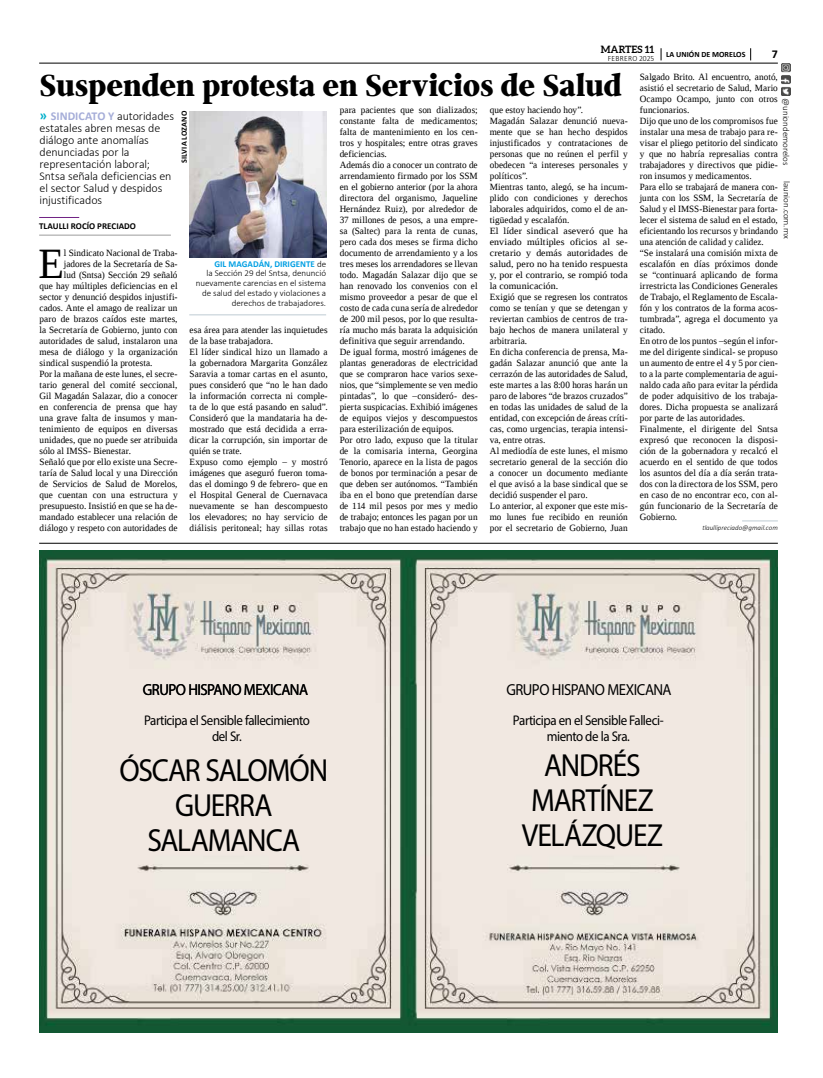
<style>
.page{position:relative;width:823px;height:1078px;background:#fff}
.page>*{position:absolute;margin:0;border:0;box-sizing:border-box;transform-origin:0 0}
.t1{font:43.1px "Liberation Serif";color:#000}
.t2{font:32px/35px "Myriad Pro";letter-spacing:-.035em;color:#000;text-align:center;scale:.92 1}
.t3{font:800 32px "Pobla";letter-spacing:-.01em;color:#000}
.t4{font:16px "Myriad Pro";letter-spacing:-.035em;color:#000;scale:.92 1}
.t5{font:14px/16px "Myriad Pro";letter-spacing:-.035em;color:#000;text-align:center;scale:.92 1}
.t6{font:300 12px/12px "Calibri";letter-spacing:-.005em;color:#000}
.t7{font:700 12px "Calibri";color:#000}
.t8{font:700 10px "Aleo";letter-spacing:.005em;color:#000}
.t9{font:9.5px/11px "Liberation Serif";letter-spacing:.01em;color:#000}
.t10{font:300 9px/10px "Calibri";color:#000;text-align:right}
.t11{font:700 9px "Calibri";color:#000}
.t12{font:700 8px "Calibri";color:#000}
.t13{font:300 8px "Calibri";letter-spacing:.04em;color:#000;scale:.94 1}
.t14{font:italic 300 7px "Calibri";color:#000}
.s1{font-weight:700;font-size:14px;color:#00afcb}
.s2{font-weight:700;color:#a5add8}
.s3{font-weight:700;color:#009fe3}
</style>
<div class="page">
<svg style="left:750px;top:48px;width:1px;height:12px"></svg>
<svg style="left:660px;top:48px;width:1px;height:12px"></svg>
<img style="left:781px;top:63px;width:9px;height:33px">
<hr style="left:39px;top:63px;width:738px;height:1px;background:#000">
<hr style="left:189px;top:314px;width:137px;height:1px;background:#becbd3">
<hr style="left:39px;top:543px;width:738px;height:1px;background:#000">
<hr style="left:741px;top:520px;width:36px;height:1px;background:#becbd3">
<hr style="left:39px;top:217px;width:40px;height:1px;background:#702283">
<hr style="left:39px;top:235px;width:132px;height:1px;background:#9d9d9c">
<img style="left:39px;top:550px;width:738px;height:482px">
<img style="left:189px;top:111px;width:137px;height:146px">
<p class="t8" style="left:600px;top:44px;width:55px">MARTES 11</p>
<p class="t13" style="left:607px;top:53px;width:51px">FEBRERO 2025</p>
<p class="t12" style="left:665px;top:49px;width:81px">LA UNIÓN DE MORELOS</p>
<p class="t7" style="left:771px;top:46px;width:8px">7</p>
<h2 class="t3" style="left:40px;top:62px;width:583px">Suspenden protesta en Servicios de Salud</h2>
<p class="t6" style="left:40px;top:110px;width:136px"><span class="s1">»</span> <span class="s2">SINDICATO Y</span> autoridades estatales abren mesas de diálogo ante anomalías denunciadas por la representación laboral;<br>Sntsa señala deficiencias en el sector Salud y despidos injustificados</p>
<p class="t9" style="left:339px;top:104px;width:139px">para pacientes que son dializados; constante falta de medicamentos; falta de mantenimiento en los cen&shy;tros y hospitales; entre otras graves deficiencias.<br>Además dio a conocer un contrato de arrendamiento firmado por los SSM en el gobierno anterior (por la ahora directora del organismo, Jaqueline Hernández Ruiz), por alrededor de 37 millones de pesos, a una empre&shy;sa (Saltec) para la renta de cunas, pero cada dos meses se firma dicho documento de arrendamiento y a los tres meses los arrendadores se llevan todo. Magadán Salazar dijo que se han renovado los convenios con el mismo proveedor a pesar de que el costo de cada cuna sería de alrededor de 200 mil pesos, por lo que resulta&shy;ría mucho más barata la adquisición definitiva que seguir arrendando.<br>De igual forma, mostró imágenes de plantas generadoras de electricidad que se compraron hace varios sexe&shy;nios, que “simplemente se ven medio pintadas”, lo que –consideró- des&shy;pierta suspicacias. Exhibió imágenes de equipos viejos y descompuestos para esterilización de equipos.<br>Por otro lado, expuso que la titular de la comisaria interna, Georgina Tenorio, aparece en la lista de pagos de bonos por terminación a pesar de que deben ser autónomos. “También iba en el bono que pretendían darse de 114 mil pesos por mes y medio de trabajo; entonces les pagan por un trabajo que no han estado haciendo y</p>
<p class="t9" style="left:489px;top:104px;width:139px">que estoy haciendo hoy”.<br>Magadán Salazar denunció nueva&shy;mente que se han hecho despidos injustificados y contrataciones de personas que no reúnen el perfil y obedecen “a intereses personales y políticos”.<br>Mientras tanto, alegó, se ha incum&shy;plido con condiciones y derechos laborales adquiridos, como el de an&shy;tigüedad y escalafón.<br>El líder sindical aseveró que ha enviado múltiples oficios al se&shy;cretario y demás autoridades de salud, pero no ha tenido respuesta y, por el contrario, se rompió toda la comunicación.<br>Exigió que se regresen los contratos como se tenían y que se detengan y reviertan cambios de centros de tra&shy;bajo hechos de manera unilateral y arbitraria.<br>En dicha conferencia de prensa, Ma&shy;gadán Salazar anunció que ante la cerrazón de las autoridades de Salud, este martes a las 8:00 horas harán un paro de labores “de brazos cruzados” en todas las unidades de salud de la entidad, con excepción de áreas críti&shy;cas, como urgencias, terapia intensi&shy;va, entre otras.<br>Al mediodía de este lunes, el mismo secretario general de la sección dio a conocer un documento mediante el que avisó a la base sindical que se decidió suspender el paro.<br>Lo anterior, al exponer que este mis&shy;mo lunes fue recibido en reunión por el secretario de Gobierno, Juan</p>
<p class="t12" style="left:179px;top:163px;width:53px;rotate:-90deg">SILVIA LOZANO</p>
<p class="t11" style="left:39px;top:220px;width:98px">TLAULLI ROCÍO PRECIADO</p>
<h1 class="t1" style="left:38px;top:236px;width:27px">E</h1>
<p class="t9" style="left:64px;top:247px;width:115px">l Sindicato Nacional de Traba-</p>
<p class="t10" style="left:206px;top:259px;width:121px;line-height:9px"><span class="s3">GIL MAGADÁN, DIRIGENTE</span> de la Sección 29 del Sntsa, denunció</p>
<p class="t10" style="left:196px;top:278px;width:132px">nuevamente carencias en el sistema de salud del estado y violaciones a derechos de trabajadores.</p>
<p class="t9" style="left:64px;top:258px;width:115px">jadores de la Secretaría de Sa-</p>
<p class="t9" style="left:64px;top:269px;width:115px">lud (Sntsa) Sección 29 señaló</p>
<p class="t9" style="left:40px;top:280px;width:139px">que hay múltiples deficiencias en el</p>
<p class="t9" style="left:40px;top:291px;width:139px">sector y denunció despidos injustifi-</p>
<p class="t9" style="left:40px;top:302px;width:139px">cados. Ante el amago de realizar un</p>
<p class="t9" style="left:40px;top:313px;width:139px">paro de brazos caídos este martes,</p>
<p class="t9" style="left:40px;top:324px;width:139px">la Secretaría de Gobierno, junto con</p>
<p class="t9" style="left:40px;top:335px;width:139px">autoridades de salud, instalaron una</p>
<p class="t9" style="left:40px;top:346px;width:139px">mesa de diálogo y la organización</p>
<p class="t9" style="left:40px;top:357px;width:114px">sindical suspendió la protesta.</p>
<p class="t9" style="left:40px;top:368px;width:139px">Por la mañana de este lunes, el secre-</p>
<p class="t9" style="left:40px;top:379px;width:139px">tario general del comité seccional,</p>
<p class="t9" style="left:40px;top:390px;width:139px">Gil Magadán Salazar, dio a conocer</p>
<p class="t9" style="left:40px;top:401px;width:139px">en conferencia de prensa que hay</p>
<p class="t9" style="left:40px;top:412px;width:139px">una grave falta de insumos y man-</p>
<p class="t9" style="left:40px;top:423px;width:139px">tenimiento de equipos en diversas</p>
<p class="t9" style="left:40px;top:434px;width:139px">unidades, que no puede ser atribuida</p>
<p class="t9" style="left:40px;top:445px;width:93px">sólo al IMSS- Bienestar.</p>
<p class="t9" style="left:40px;top:456px;width:139px">Señaló que por ello existe una Secre-</p>
<p class="t9" style="left:40px;top:467px;width:139px">taría de Salud local y una Dirección</p>
<p class="t9" style="left:40px;top:478px;width:139px">de Servicios de Salud de Morelos,</p>
<p class="t9" style="left:40px;top:489px;width:139px">que cuentan con una estructura y</p>
<p class="t9" style="left:40px;top:500px;width:139px">presupuesto. Insistió en que se ha de-</p>
<p class="t9" style="left:40px;top:511px;width:139px">mandado establecer una relación de</p>
<p class="t9" style="left:40px;top:522px;width:139px">diálogo y respeto con autoridades de</p>
<p class="t9" style="left:189px;top:324px;width:139px">esa área para atender las inquietudes de la base trabajadora.<br>El líder sindical hizo un llamado a la gobernadora Margarita González<br>Saravia a tomar cartas en el asunto, pues consideró que “no le han dado la información correcta ni comple&shy;ta de lo que está pasando en salud”.<br>Consideró que la mandataria ha de&shy;mostrado que está decidida a erra&shy;dicar la corrupción, sin importar de quién se trate.<br>Expuso como ejemplo – y mostró imágenes que aseguró fueron toma&shy;das el domingo 9 de febrero- que en el Hospital General de Cuernavaca nuevamente se han descompuesto los elevadores; no hay servicio de diálisis peritoneal; hay sillas rotas</p>
<p class="t9" style="left:639px;top:71px;width:139px">Salgado Brito. Al encuentro, anotó, asistió el secretario de Salud, Mario Ocampo Ocampo, junto con otros funcionarios.<br>Dijo que uno de los compromisos fue instalar una mesa de trabajo para re&shy;visar el pliego petitorio del sindicato y que no habría represalias contra trabajadores y directivos que pidie&shy;ron insumos y medicamentos.<br>Para ello se trabajará de manera con&shy;junta con los SSM, la Secretaría de Salud y el IMSS-Bienestar para forta&shy;lecer el sistema de salud en el estado, eficientando los recursos y brindando una atención de calidad y calidez. “Se instalará una comisión mixta de escalafón en días próximos donde se “continuará aplicando de forma irrestricta las Condiciones Generales de Trabajo, el Reglamento de Escala&shy;fón y los contratos de la forma acos&shy;tumbrada”, agrega el documento ya citado.<br>En otro de los puntos –según el infor&shy;me del dirigente sindical- se propuso un aumento de entre el 4 y 5 por cien&shy;to a la parte complementaria de agui&shy;naldo cada año para evitar la pérdida de poder adquisitivo de los trabaja&shy;dores. Dicha propuesta se analizará por parte de las autoridades.<br>Finalmente, el dirigente del Sntsa expresó que reconocen la disposi&shy;ción de la gobernadora y recalcó el acuerdo en el sentido de que todos los asuntos del día a día serán trata&shy;dos con la directora de los SSM, pero en caso de no encontrar eco, con al&shy;gún funcionario de la Secretaría de Gobierno.</p>
<p class="t10" style="left:790px;top:98px;width:69px;rotate:90deg">@uniondemorelos</p>
<p class="t10" style="left:791px;top:181px;width:59px;rotate:90deg">launion.com.mx</p>
<p class="t14" style="left:702px;top:523px;width:77px">tlaullipreciado@gmail.com</p>
<h3 class="t4" style="left:143px;top:679px;width:181px">GRUPO HISPANO MEXICANA</h3>
<h3 class="t4" style="left:506px;top:679px;width:181px">GRUPO HISPANO MEXICANA</h3>
<h3 class="t5" style="left:512px;top:711px;width:165px">Participa en el Sensible Falleci&shy;miento de la Sra.</h3>
<h3 class="t5" style="left:144px;top:711px;width:182px">Participa el Sensible fallecimiento del Sr.</h3>
<h2 class="t2" style="left:119px;top:751px;width:228px">ÓSCAR SALOMÓN<br>GUERRA<br>SALAMANCA</h2>
<h2 class="t2" style="left:521px;top:747px;width:155px">ANDRÉS<br>MARTÍNEZ<br>VELÁZQUEZ</h2>
</div>
